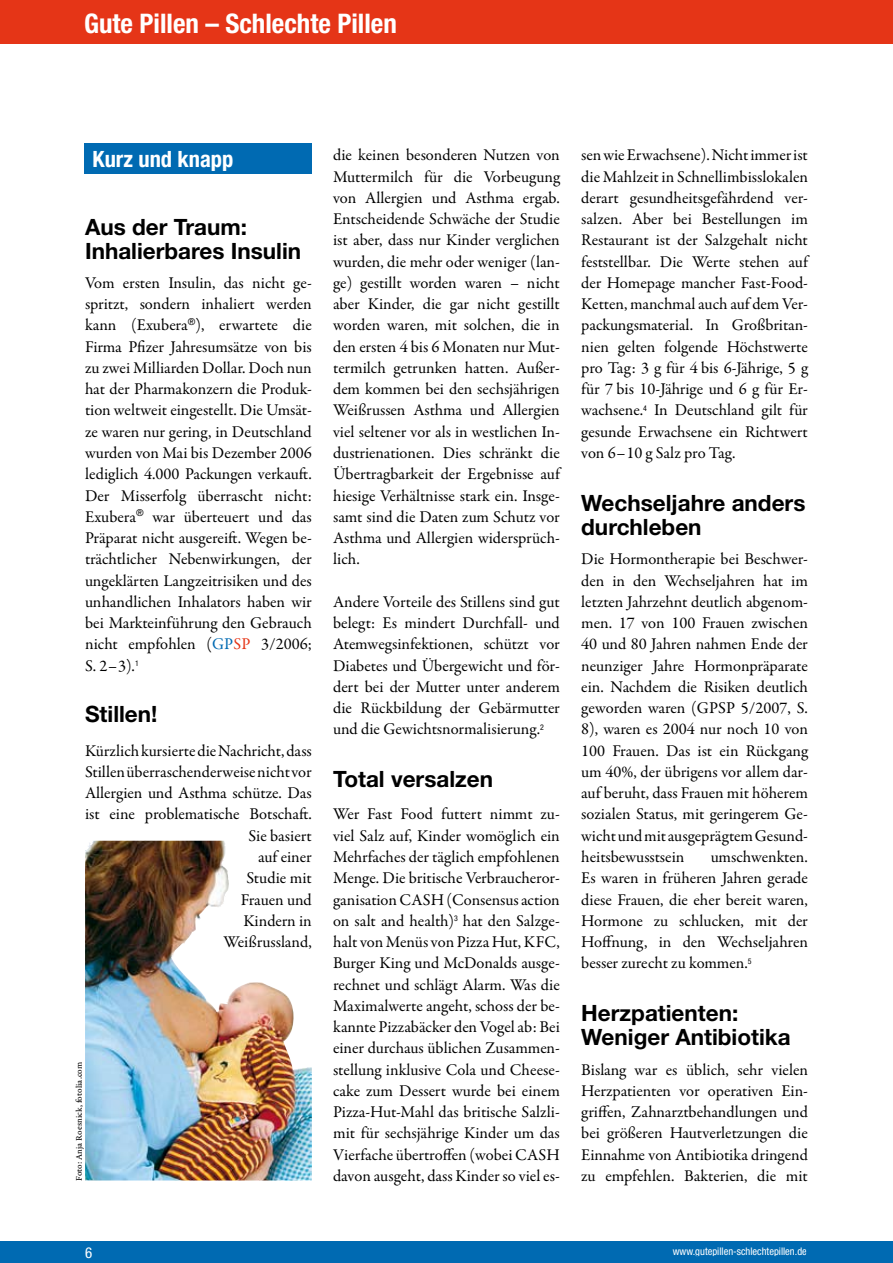
<style>
.page{position:relative;width:893px;height:1263px;background:#fff}
.page>*{position:absolute;margin:0;border:0;box-sizing:border-box;transform-origin:0 0}
.t1{font:700 condensed 27px "Helvetica Neue LT";color:#fff}
.t2{font:700 22.5px/24px "Helvetica Neue LT";color:#000}
.t3{font:700 condensed 22.5px "Helvetica Neue LT";color:#fff}
.t4{font:16.5px/21.3px "Garamond Premr Pro";color:#000;text-align:justify}
.t5{font:condensed 10.5px "Helvetica Neue LT";color:#fff}
.t6{font:9px "Garamond Premr Pro Capt";color:#000}
.s1{color:#006ab2}
.s2{color:#e53517}
</style>
<div class="page">
<div style="left:0;top:0;width:893px;height:43px;background:#e53517"></div>
<div style="left:0;top:1241px;width:893px;height:22px;background:#006ab2"></div>
<div style="left:84px;top:144px;width:228px;height:30px;background:#006ab2"></div>
<img style="left:85px;top:841px;width:227px;height:339px">
<h1 class="t1" style="left:84px;top:7px;width:314px">Gute Pillen – Schlechte Pillen</h1>
<h2 class="t3" style="left:93px;top:146px;width:142px">Kurz und knapp</h2>
<h2 class="t2" style="left:85px;top:214px;width:218px">Aus der Traum:<br>Inhalierbares Insulin</h2>
<p class="t4" style="left:85px;top:272px;width:228px">Vom ersten Insulin, das nicht ge&shy;spritzt, sondern inhaliert werden kann (Exubera<sup>®</sup>), erwartete die Firma Pfizer Jahresumsätze von bis zu zwei Milliarden Dollar. Doch nun hat der Pharmakonzern die Produk&shy;tion weltweit eingestellt. Die Umsät&shy;ze waren nur gering, in Deutschland wurden von Mai bis Dezember 2006 lediglich 4.000 Packungen verkauft.<br>Der Misserfolg überrascht nicht:<br>Exubera<sup>®</sup> war überteuert und das Präparat nicht ausgereift. Wegen be&shy;trächtlicher Nebenwirkungen, der ungeklärten Langzeitrisiken und des unhandlichen Inhalators haben wir bei Markteinführung den Gebrauch nicht empfohlen (<span class="s1">GP</span><span class="s2">SP</span> 3/2006; S. 2–3).<sup>1</sup></p>
<h2 class="t2" style="left:85px;top:701px;width:74px">Stillen!</h2>
<p class="t4" style="left:85px;top:740px;width:228px;text-align:right">Kürzlich kursierte die Nachricht, dass<br>Stillen überraschenderweise nicht vor<br>Allergien und Asthma schütze. Das ist eine problematische Botschaft.<br>Sie basiert<br>auf einer<br>Studie mit<br>Frauen und<br>Kindern in<br>Weißrussland,</p>
<p class="t6" style="left:74px;top:1181px;width:121px;rotate:-90deg">Foto: Anja Roesnick, fotolia.com</p>
<p class="t4" style="left:333px;top:145px;width:228px">die keinen besonderen Nutzen von Muttermilch für die Vorbeugung von Allergien und Asthma ergab.<br>Entscheidende Schwäche der Studie ist aber, dass nur Kinder verglichen wurden, die mehr oder weniger (lan&shy;ge) gestillt worden waren – nicht aber Kinder, die gar nicht gestillt worden waren, mit solchen, die in den ersten 4 bis 6 Monaten nur Mut&shy;termilch getrunken hatten. Außer&shy;dem kommen bei den sechsjährigen Weißrussen Asthma und Allergien viel seltener vor als in westlichen In&shy;dustrienationen. Dies schränkt die Übertragbarkeit der Ergebnisse auf hiesige Verhältnisse stark ein. Insge&shy;samt sind die Daten zum Schutz vor Asthma und Allergien widersprüch&shy;lich.</p>
<p class="t4" style="left:333px;top:591px;width:228px">Andere Vorteile des Stillens sind gut belegt: Es mindert Durchfall- und Atemwegsinfektionen, schützt vor Diabetes und Übergewicht und för&shy;dert bei der Mutter unter anderem die Rückbildung der Gebärmutter und die Gewichtsnormalisierung.<sup>2</sup></p>
<h2 class="t2" style="left:333px;top:766px;width:161px">Total versalzen</h2>
<p class="t4" style="left:333px;top:804px;width:228px">Wer Fast Food futtert nimmt zu&shy;viel Salz auf, Kinder womöglich ein Mehrfaches der täglich empfohlenen Menge. Die britische Verbraucheror&shy;ganisation CASH (Consensus action on salt and health)<sup>3</sup> hat den Salzge&shy;halt von Menüs von Pizza Hut, KFC, Burger King und McDonalds ausge&shy;rechnet und schlägt Alarm. Was die Maximalwerte angeht, schoss der be&shy;kannte Pizzabäcker den Vogel ab: Bei einer durchaus üblichen Zusammen&shy;stellung inklusive Cola und Cheese&shy;cake zum Dessert wurde bei einem Pizza-Hut-Mahl das britische Salzli&shy;mit für sechsjährige Kinder um das Vierfache übertroffen (wobei CASH davon ausgeht, dass Kinder so viel es-</p>
<p class="t4" style="left:581px;top:145px;width:228px">sen wie Erwachsene). Nicht immer ist die Mahlzeit in Schnellimbiss-lokalen derart gesundheitsgefährdend ver&shy;salzen. Aber bei Bestellungen im Restaurant ist der Salzgehalt nicht feststellbar. Die Werte stehen auf der Homepage mancher Fast-Food-Ketten, manchmal auch auf dem Ver&shy;packungsmaterial. In Großbritan&shy;nien gelten folgende Höchstwerte pro Tag: 3 g für 4 bis 6-Jährige, 5 g für 7 bis 10-Jährige und 6 g für Er&shy;wachsene.<sup>4</sup> In Deutschland gilt für gesunde Erwachsene ein Richtwert von 6–10 g Salz pro Tag.</p>
<h2 class="t2" style="left:581px;top:490px;width:226px">Wechseljahre anders durchleben</h2>
<p class="t4" style="left:581px;top:549px;width:228px">Die Hormontherapie bei Beschwer&shy;den in den Wechseljahren hat im letzten Jahrzehnt deutlich abgenom&shy;men. 17 von 100 Frauen zwischen 40 und 80 Jahren nahmen Ende der neunziger Jahre Hormonpräparate ein. Nachdem die Risiken deutlich geworden waren (GPSP 5/2007, S.<br>8), waren es 2004 nur noch 10 von 100 Frauen. Das ist ein Rückgang um 40%, der übrigens vor allem dar&shy;auf beruht, dass Frauen mit höherem sozialen Status, mit geringerem Ge&shy;wicht und mit ausgeprägtem Gesund&shy;heitsbewusstsein</p>
<p class="t4" style="left:581px;top:846px;width:228px;text-indent:129px">umschwenkten.<br>Es waren in früheren Jahren gerade diese Frauen, die eher bereit waren, Hormone zu schlucken, mit der Hoffnung, in den Wechseljahren besser zurecht zu kommen.<sup>5</sup></p>
<h2 class="t2" style="left:581px;top:1000px;width:211px">Herzpatienten:<br>Weniger Antibiotika</h2>
<p class="t4" style="left:581px;top:1059px;width:228px">Bislang war es üblich, sehr vielen Herzpatienten vor operativen Ein&shy;griffen, Zahnarztbehandlungen und bei größeren Hautverletzungen die Einnahme von Antibiotika dringend zu empfehlen. Bakterien, die mit</p>
<p class="t5" style="left:673px;top:1245px;width:136px">www.gutepillen-schlechtepillen.de</p>
</div>
